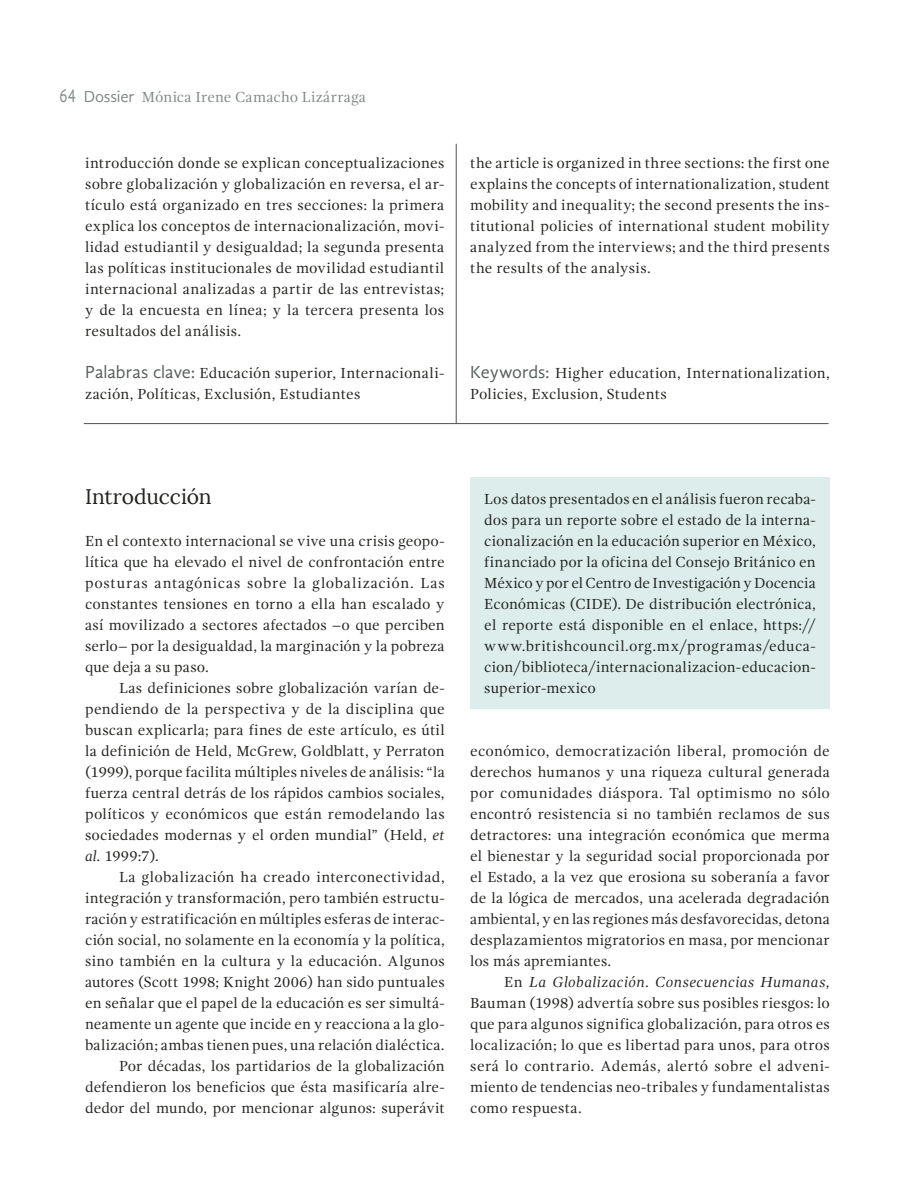
<style>
.page{position:relative;width:915px;height:1191px;background:#fff}
.page>*{position:absolute;margin:0;border:0;box-sizing:border-box;transform-origin:0 0}
.Art_-_Subtítulo_1{font:21px "Lora";letter-spacing:-.005em;color:#20231e}
.Art_-_Cuerpo_de_txt{font:15px/21px "Gandhi Serif";letter-spacing:.01em;color:#20231e;text-align:justify}
.Art_-_Resumen_1er_pá{font:15px/21px "Gandhi Serif";letter-spacing:.015em;color:#20231e;text-align:justify}
.Art_-_1er_párrafo{font:15px/21px "Gandhi Serif";letter-spacing:.01em;color:#20231e;text-align:justify}
.Art_-_Marq_izq{font:15px "Gandhi Serif";letter-spacing:.015em;color:#818888}
.s1{font-family:"Gandhi Sans";font-size:19.5px}
.s2{font-family:"Gandhi Sans";font-size:16.5px}
.s3{font-family:"Gandhi Sans";font-size:18px;color:#575e5c}
.s4{font-style:italic}
</style>
<div class="page">
<div style="left:470px;top:477px;width:359px;height:232px;background:#dcedec"></div>
<hr style="left:84px;top:423px;width:744px;height:1px;background:#20231e">
<hr style="left:455px;top:144px;width:1px;height:279px;background:#20231e">
<p class="Art_-_Marq_izq" style="left:60px;top:89px;width:308px"><span class="s1">64</span> <span class="s2">Dossier</span> Mónica Irene Camacho Lizárraga</p>
<p class="Art_-_Resumen_1er_pá" style="left:85px;top:153px;width:360px">introducción donde se explican conceptualizaciones sobre globalización y globalización en reversa, el ar&shy;tículo está organizado en tres secciones: la primera explica los conceptos de internacionalización, movi&shy;lidad estudiantil y desigualdad; la segunda presenta las políticas institucionales de movilidad estudiantil internacional analizadas a partir de las entrevistas; y de la encuesta en línea; y la tercera presenta los resultados del análisis.</p>
<p class="Art_-_Resumen_1er_pá" style="left:85px;top:363px;width:360px"><span class="s3">Palabras clave:</span> Educación superior, Internacionali&shy;zación, Políticas, Exclusión, Estudiantes</p>
<p class="Art_-_Resumen_1er_pá" style="left:470px;top:153px;width:361px">the article is organized in three sections: the first one explains the concepts of internationalization, student mobility and inequality; the second presents the ins&shy;titutional policies of international student mobility analyzed from the interviews; and the third presents the results of the analysis.</p>
<p class="Art_-_Resumen_1er_pá" style="left:470px;top:363px;width:361px"><span class="s3">Keywords:</span> Higher education, Internationalization,<br>Policies, Exclusion, Students</p>
<p class="Art_-_Subtítulo_1" style="left:85px;top:484px;width:128px">Introducción</p>
<p class="Art_-_1er_párrafo" style="left:85px;top:531px;width:361px">En el contexto internacional se vive una crisis geopo&shy;lítica que ha elevado el nivel de confrontación entre posturas antagónicas sobre la globalización. Las constantes tensiones en torno a ella han escalado y así movilizado a sectores afectados –o que perciben serlo– por la desigualdad, la marginación y la pobreza que deja a su paso.</p>
<p class="Art_-_Cuerpo_de_txt" style="left:85px;top:678px;width:361px;text-indent:34px">Las definiciones sobre globalización varían de&shy;pendiendo de la perspectiva y de la disciplina que buscan explicarla; para fines de este artículo, es útil la definición de Held, McGrew, Goldblatt, y Perraton (1999), porque facilita múltiples niveles de análisis: “la fuerza central detrás de los rápidos cambios sociales, políticos y económicos que están remodelando las sociedades modernas y el orden mundial” (Held, <span class="s4">et al.</span> 1999:7).</p>
<p class="Art_-_Cuerpo_de_txt" style="left:85px;top:867px;width:361px;text-indent:34px">La globalización ha creado interconectividad, integración y transformación, pero también estructu&shy;ración y estratificación en múltiples esferas de interac&shy;ción social, no solamente en la economía y la política, sino también en la cultura y la educación. Algunos autores (Scott 1998; Knight 2006) han sido puntuales en señalar que el papel de la educación es ser simultá&shy;neamente un agente que incide en y reacciona a la glo&shy;balización; ambas tienen pues, una relación dialéctica.</p>
<p class="Art_-_Cuerpo_de_txt" style="left:85px;top:1056px;width:361px;text-indent:34px">Por décadas, los partidarios de la globalización defendieron los beneficios que ésta masificaría alre&shy;dedor del mundo, por mencionar algunos: superávit</p>
<p class="Art_-_1er_párrafo" style="left:484px;top:489px;width:333px">Los datos presentados en el análisis fueron recaba&shy;dos para un reporte sobre el estado de la interna&shy;cionalización en la educación superior en México, financiado por la oficina del Consejo Británico en México y por el Centro de Investigación y Docencia Económicas (CIDE). De distribución electrónica, el reporte está disponible en el enlace, https:// www.britishcouncil.org.mx/programas/educa&shy;cion/biblioteca/internacionalizacion-educacion&shy;superior-mexico</p>
<p class="Art_-_Cuerpo_de_txt" style="left:470px;top:741px;width:361px">económico, democratización liberal, promoción de derechos humanos y una riqueza cultural generada por comunidades diáspora. Tal optimismo no sólo encontró resistencia si no también reclamos de sus detractores: una integración económica que merma el bienestar y la seguridad social proporcionada por el Estado, a la vez que erosiona su soberanía a favor de la lógica de mercados, una acelerada degradación ambiental, y en las regiones más desfavorecidas, detona desplazamientos migratorios en masa, por mencionar los más apremiantes.</p>
<p class="Art_-_Cuerpo_de_txt" style="left:470px;top:972px;width:361px;text-indent:34px">En <span class="s4">La Globalización. Consecuencias Humanas, </span>Bauman (1998) advertía sobre sus posibles riesgos: lo que para algunos significa globalización, para otros es localización; lo que es libertad para unos, para otros será lo contrario. Además, alertó sobre el adveni&shy;miento de tendencias neo-tribales y fundamentalistas como respuesta.</p>
</div>
